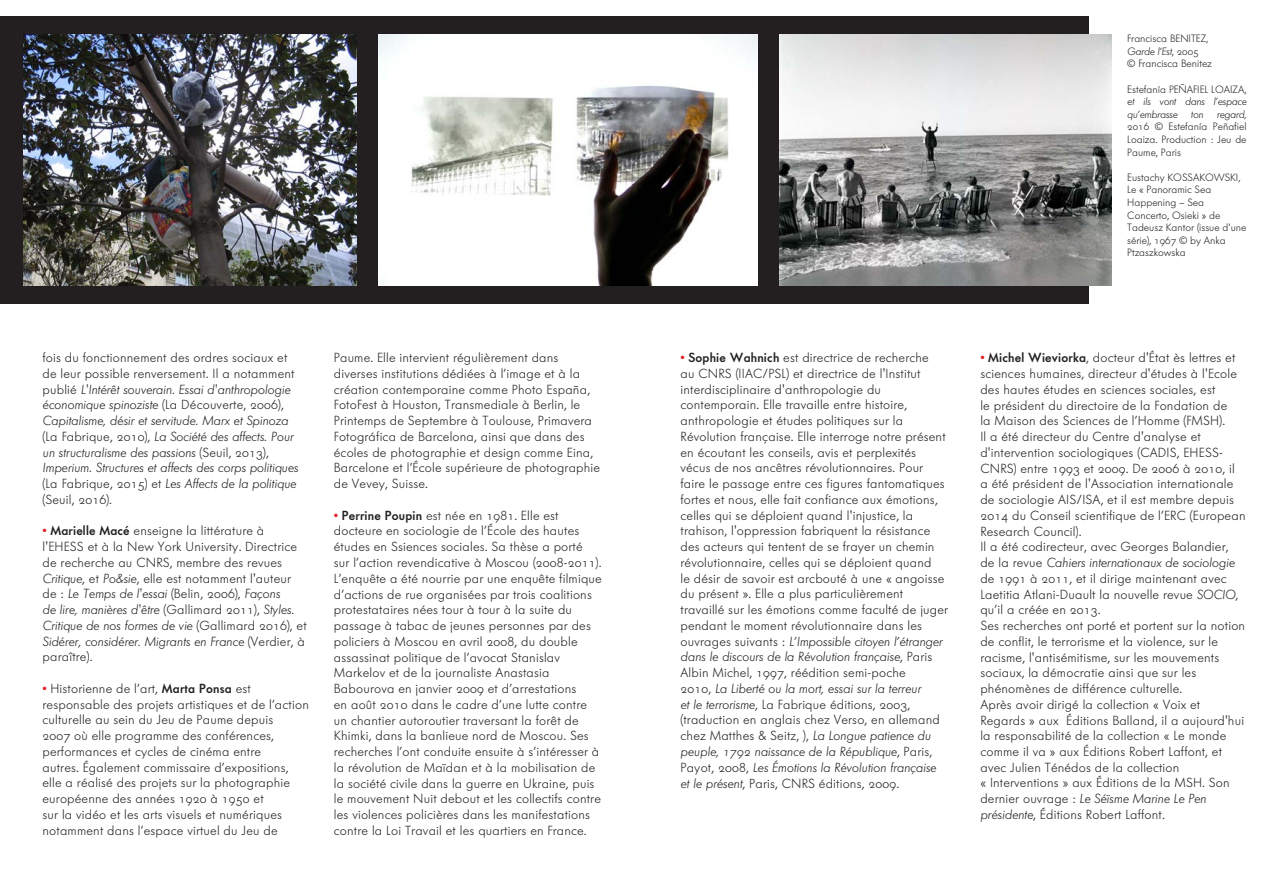
<style>
.page{position:relative;width:1276px;height:893px;background:#fff}
.page>*{position:absolute;margin:0;border:0;box-sizing:border-box;transform-origin:0 0}
.t1{font:13.05px/15.8px "Futura Serie BQ Light Mix";letter-spacing:.015em;color:#231f20}
.t2{font:13.05px/15.8px "Futura Serie BQ Light Oblique Mix";letter-spacing:.015em;color:#231f20}
.t3{font:10.5px/12.6px "Futura Serie BQ Light Mix";color:#231f20;text-align:justify}
.t4{font:10.5px/12.6px "Futura Serie BQ Light Oblique Mix";color:#231f20}
.s1{font-family:"Futura Serie BQ Light Mix"}
.s2{font-family:"Futura Serie BQ Book Mix";color:#e61e25}
.s3{font-family:"Futura Serie BQ Medium Mix"}
.s4{font-family:"Futura Serie BQ Light Oblique Mix"}
</style>
<div class="page">
<div style="left:0;top:16px;width:1088px;height:288px;background:#231f20"></div>
<img style="left:23px;top:34px;width:333px;height:251px">
<img style="left:378px;top:34px;width:380px;height:251px">
<img style="left:779px;top:34px;width:332px;height:251px">
<p class="t1" style="left:43px;top:350px;width:253px">fois du fonctionnement des ordres sociaux et de leur possible renversement. Il a notamment</p>
<p class="t2" style="left:43px;top:381px;width:257px"><span class="s1">publié</span> L'Intérêt souverain. Essai d'anthropologie économique spinoziste <span class="s1">(La Découverte, 2006), </span>Capitalisme, désir et servitude. Marx et Spinoza <span class="s1">(La Fabrique, 2010),</span> La Société des affects. Pour un structuralisme des passions <span class="s1">(Seuil, 2013), </span>Imperium. Structures et affects des corps politiques <span class="s1">(La Fabrique, 2015) et</span> Les Affects de la politique</p>
<p class="t1" style="left:43px;top:492px;width:71px">(Seuil, 2016).</p>
<p class="t1" style="left:43px;top:523px;width:256px"><span class="s2">•</span> <span class="s3">Marielle Macé</span> enseigne la littérature à l'EHESS et à la New York University. Directrice de recherche au CNRS, membre des revues <span class="s4">Critique</span>, et <span class="s4">Po&amp;sie</span>, elle est notamment l'auteur</p>
<p class="t2" style="left:43px;top:586px;width:266px"><span class="s1">de :</span> Le Temps de l'essai <span class="s1">(Belin, 2006),</span> Façons<br>de lire, manières d'être <span class="s1">(Gallimard 2011),</span> Styles.<br>Critique de nos formes de vie <span class="s1">(Gallimard 2016), et </span>Sidérer, considérer. Migrants en France <span class="s1">(Verdier, à</span></p>
<p class="t1" style="left:43px;top:649px;width:51px">paraître).</p>
<p class="t1" style="left:43px;top:681px;width:268px"><span class="s2">•</span> Historienne de l’art, <span class="s3">Marta Ponsa</span> est responsable des projets artistiques et de l’action culturelle au sein du Jeu de Paume depuis<br>2007 où elle programme des conférences, performances et cycles de cinéma entre<br>autres. Également commissaire d’expositions, elle a réalisé des projets sur la photographie européenne des années 1920 à 1950 et<br>sur la vidéo et les arts visuels et numériques notamment dans l’espace virtuel du Jeu de</p>
<p class="t1" style="left:334px;top:350px;width:268px">Paume. Elle intervient régulièrement dans diverses institutions dédiées à l’image et à la création contemporaine comme Photo España, FotoFest à Houston, Transmediale à Berlin, le Printemps de Septembre à Toulouse, Primavera Fotográfica de Barcelona, ainsi que dans des écoles de photographie et design comme Eina, Barcelone et l’École supérieure de photographie de Vevey, Suisse.</p>
<p class="t1" style="left:334px;top:507px;width:269px"><span class="s2">•</span> <span class="s3">Perrine Poupin</span> est née en 1981. Elle est docteure en sociologie de l’École des hautes études en Ssiences sociales. Sa thèse a porté<br>sur l’action revendicative à Moscou (2008-2011).<br>L’enquête a été nourrie par une enquête filmique d’actions de rue organisées par trois coalitions protestataires nées tour à tour à la suite du passage à tabac de jeunes personnes par des policiers à Moscou en avril 2008, du double assassinat politique de l’avocat Stanislav Markelov et de la journaliste Anastasia Babourova en janvier 2009 et d’arrestations<br>en août 2010 dans le cadre d’une lutte contre un chantier autoroutier traversant la forêt de Khimki, dans la banlieue nord de Moscou. Ses recherches l’ont conduite ensuite à s’intéresser à la révolution de Maïdan et à la mobilisation de la société civile dans la guerre en Ukraine, puis le mouvement Nuit debout et les collectifs contre les violences policières dans les manifestations contre la Loi Travail et les quartiers en France.</p>
<p class="t3" style="left:1127px;top:32px;width:83px">Francisca BENITEZ,</p>
<p class="t4" style="left:1127px;top:45px;width:73px">Garde l’Est<span class="s1">, 2005</span></p>
<p class="t3" style="left:1127px;top:58px;width:86px">© Francisca Benitez</p>
<p class="t3" style="left:1127px;top:83px;width:121px">Estefanía PEÑAFIEL LOAIZA,</p>
<p class="t4" style="left:1127px;top:95px;width:121px">et ils vont dans l’espace qu’embrasse</p>
<p class="t4" style="left:1191px;top:108px;width:14px">ton</p>
<p class="t4" style="left:1216px;top:108px;width:31px">regard,</p>
<p class="t3" style="left:1127px;top:121px;width:121px">2016 © Estefanía Peñafiel Loaiza. Production : Jeu de Paume, Paris</p>
<p class="t3" style="left:1127px;top:171px;width:121px;text-align:left">Eustachy KOSSAKOWSKI,<br>Le « Panoramic Sea<br>Happening – Sea<br>Concerto, Osieki » de<br>Tadeusz Kantor (issue d’une série), 1967 © by Anka<br>Ptzaszkowska</p>
<p class="t1" style="left:680px;top:350px;width:269px"><span class="s2">•</span> <span class="s3">Sophie Wahnich</span> est directrice de recherche<br>au CNRS (IIAC/PSL) et directrice de l'Institut interdisciplinaire d'anthropologie du contemporain. Elle travaille entre histoire, anthropologie et études politiques sur la Révolution française. Elle interroge notre présent en écoutant les conseils, avis et perplexités vécus de nos ancêtres révolutionnaires. Pour faire le passage entre ces figures fantomatiques fortes et nous, elle fait confiance aux émotions, celles qui se déploient quand l'injustice, la trahison, l'oppression fabriquent la résistance des acteurs qui tentent de se frayer un chemin révolutionnaire, celles qui se déploient quand<br>le désir de savoir est arcbouté à une « angoisse du présent ». Elle a plus particulièrement travaillé sur les émotions comme faculté de juger pendant le moment révolutionnaire dans les</p>
<p class="t2" style="left:680px;top:633px;width:263px"><span class="s1">ouvrages suivants :</span> L’Impossible citoyen l’étranger dans le discours de la Révolution française<span class="s1">, Paris</span></p>
<p class="t1" style="left:680px;top:665px;width:227px">Albin Michel, 1997, réédition semi-poche</p>
<p class="t2" style="left:680px;top:681px;width:242px"><span class="s1">2010,</span> La Liberté ou la mort, essai sur la terreur</p>
<p class="t1" style="left:680px;top:696px;width:261px"><span class="s4">et le terrorisme</span>, La Fabrique éditions, 2003, (traduction en anglais chez Verso, en allemand chez Matthes &amp; Seitz, ), <span class="s4">La Longue patience du</span></p>
<p class="t2" style="left:680px;top:744px;width:257px">peuple, 1792 naissance de la République<span class="s1">, Paris,<br>Payot, 2008,</span> Les Émotions la Révolution française</p>
<p class="t1" style="left:680px;top:775px;width:220px"><span class="s4">et le présent</span>, Paris, CNRS éditions, 2009.</p>
<p class="t1" style="left:980px;top:350px;width:267px"><span class="s2">•</span> <span class="s3">Michel Wieviorka</span>, docteur d'État ès lettres et sciences humaines, directeur d'études à l'Ecole des hautes études en sciences sociales, est<br>le président du directoire de la Fondation de<br>la Maison des Sciences de l’Homme (FMSH).<br>Il a été directeur du Centre d'analyse et d'intervention sociologiques (CADIS, EHESS-CNRS) entre 1993 et 2009. De 2006 à 2010, il a été président de l'Association internationale de sociologie AIS/ISA, et il est membre depuis 2014 du Conseil scientifique de l’ERC (European Research Council).<br>Il a été codirecteur, avec Georges Balandier,</p>
<p class="t2" style="left:980px;top:555px;width:256px"><span class="s1">de la revue</span> Cahiers internationaux de sociologie</p>
<p class="t1" style="left:980px;top:570px;width:266px">de 1991 à 2011, et il dirige maintenant avec Laetitia Atlani-Duault la nouvelle revue <span class="s4">SOCIO</span>, qu’il a créée en 2013.<br>Ses recherches ont porté et portent sur la notion de conflit, le terrorisme et la violence, sur le racisme, l'antisémitisme, sur les mouvements sociaux, la démocratie ainsi que sur les phénomènes de différence culturelle.<br>Après avoir dirigé la collection « Voix et Regards » aux Éditions Balland, il a aujourd'hui la responsabilité de la collection « Le monde comme il va » aux Éditions Robert Laffont, et avec Julien Ténédos de la collection<br>« Interventions » aux Éditions de la MSH. Son</p>
<p class="t2" style="left:980px;top:791px;width:227px"><span class="s1">dernier ouvrage :</span> Le Séïsme Marine Le Pen</p>
<p class="t1" style="left:980px;top:807px;width:186px"><span class="s4">présidente</span>, Éditions Robert Laffont.</p>
</div>
